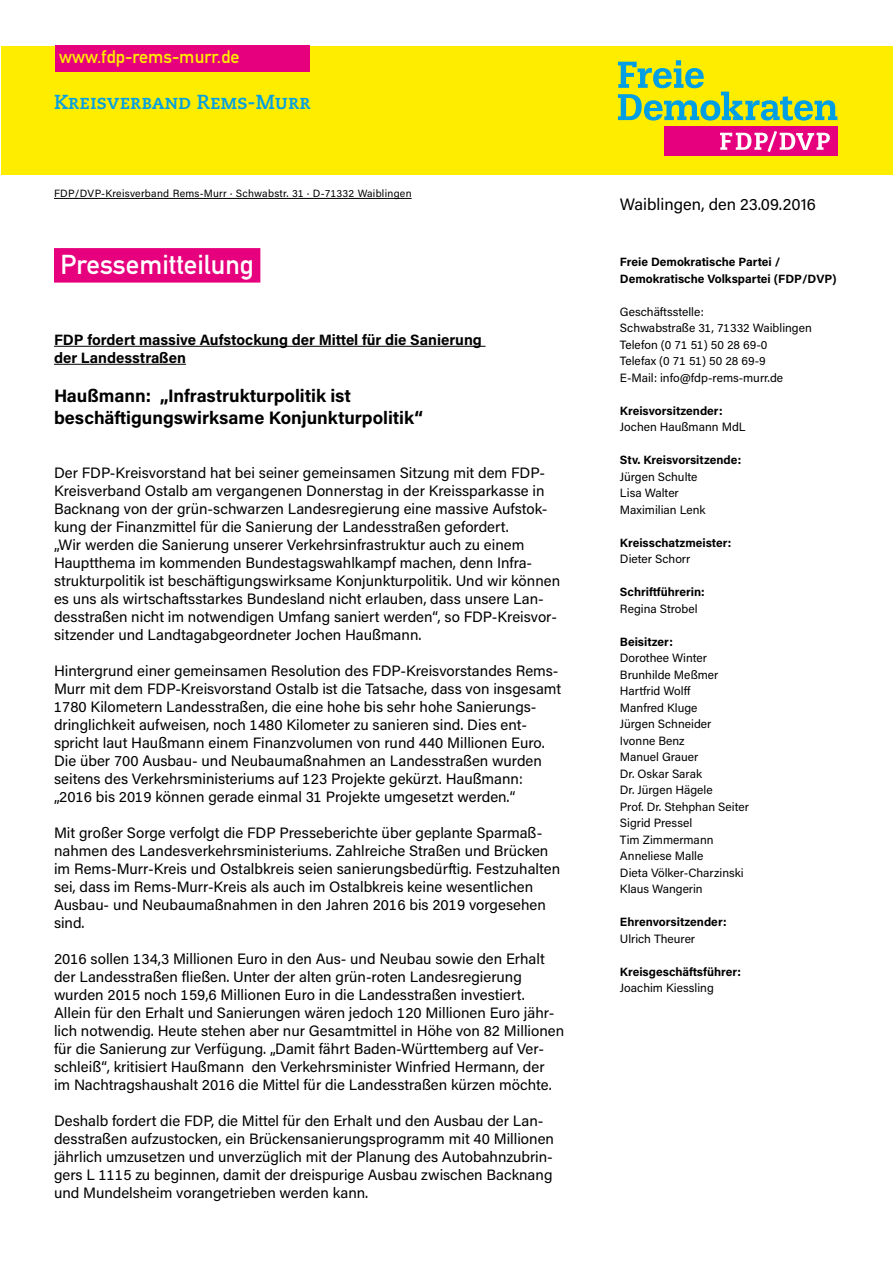
<style>
.page{position:relative;width:893px;height:1263px;background:#fff}
.page>*{position:absolute;margin:0;border:0;box-sizing:border-box;transform-origin:0 0}
.Absatzformat_1{font:27px "DIN Mittelschrift";color:#fff}
.t1{font:20.25px "Caecilia Bold SC";color:#009fe3}
._02_Text{font:700 18px "Acumin Pro";color:#000}
.t2{font:18px "DIN Mittelschrift";color:#ffed00}
.t3{font:16.5px "Acumin Pro";color:#000}
._02_Text-2{font:15px/18px "Acumin Pro";color:#000}
._02_Text-3{font:700 15px "Acumin Pro";color:#000}
.t4{font:12px "Acumin Pro";color:#000}
.t5{font:700 12px "Acumin Pro";color:#000}
.t6{font:10.5px "Acumin Pro";letter-spacing:.025em;color:#000}
</style>
<div class="page">
<div style="left:2px;top:46px;width:891px;height:128px;background:#ffed00"></div>
<hr style="left:54px;top:346px;width:432px;height:1px;background:#000">
<hr style="left:54px;top:364px;width:132px;height:1px;background:#000">
<div style="left:55px;top:45px;width:254px;height:27px;background:#e6007d"></div>
<svg style="left:618px;top:60px;width:219px;height:61px"></svg>
<div style="left:664px;top:127px;width:173px;height:29px;background:#e6007d"></div>
<svg style="left:720px;top:131px;width:110px;height:21px"></svg>
<hr style="left:54px;top:198px;width:358px;height:1px;background:#000">
<div style="left:54px;top:248px;width:206px;height:35px;background:#e6007d"></div>
<p class="t2" style="left:59px;top:46px;width:182px">www.fdp-rems-murr.de</p>
<p class="t1" style="left:54px;top:90px;width:258px">Kreisverband Rems-Murr</p>
<p class="t6" style="left:54px;top:186px;width:359px">FDP/DVP-Kreisverband Rems-Murr · Schwabstr. 31 · D-71332 Waiblingen</p>
<p class="Absatzformat_1" style="left:60px;top:249px;width:195px">Pressemitteilung</p>
<p class="_02_Text-3" style="left:54px;top:329px;width:429px">FDP fordert massive Aufstockung der Mittel für die Sanierung</p>
<p class="_02_Text-3" style="left:54px;top:347px;width:133px">der Landesstraßen</p>
<p class="_02_Text" style="left:54px;top:383px;width:298px">Haußmann: „Infrastrukturpolitik ist</p>
<p class="_02_Text" style="left:54px;top:405px;width:371px">beschäftigungswirksame Konjunkturpolitik“</p>
<p class="_02_Text-2" style="left:54px;top:463px;width:495px">Der FDP-Kreisvorstand hat bei seiner gemeinsamen Sitzung mit dem FDP-Kreisverband Ostalb am vergangenen Donnerstag in der Kreissparkasse in Backnang von der grün-schwarzen Landesregierung eine massive Aufstoc&shy;kung der Finanzmittel für die Sanierung der Landesstraßen gefordert.</p>
<p class="_02_Text-2" style="left:54px;top:535px;width:508px">„Wir werden die Sanierung unserer Verkehrsinfrastruktur auch zu einem Hauptthema im kommenden Bundestagswahlkampf machen, denn Infra&shy;strukturpolitik ist beschäftigungswirksame Konjunkturpolitik. Und wir können es uns als wirtschaftsstarkes Bundesland nicht erlauben, dass unsere Lan&shy;desstraßen nicht im notwendigen Umfang saniert werden“, so FDP-Kreisvor&shy;sitzender und Landtagabgeordneter Jochen Haußmann.</p>
<p class="_02_Text-2" style="left:54px;top:661px;width:509px">Hintergrund einer gemeinsamen Resolution des FDP-Kreisvorstandes Rems-Murr mit dem FDP-Kreisvorstand Ostalb ist die Tatsache, dass von insgesamt 1780 Kilometern Landesstraßen, die eine hohe bis sehr hohe Sanierungs&shy;dringlichkeit aufweisen, noch 1480 Kilometer zu sanieren sind. Dies ent&shy;spricht laut Haußmann einem Finanzvolumen von rund 440 Millionen Euro.<br>Die über 700 Ausbau- und Neubaumaßnahmen an Landesstraßen wurden seitens des Verkehrsministeriums auf 123 Projekte gekürzt. Haußmann: „2016 bis 2019 können gerade einmal 31 Projekte umgesetzt werden.“</p>
<p class="_02_Text-2" style="left:54px;top:823px;width:508px">Mit großer Sorge verfolgt die FDP Presseberichte über geplante Sparmaß&shy;nahmen des Landesverkehrsministeriums. Zahlreiche Straßen und Brücken im Rems-Murr-Kreis und Ostalbkreis seien sanierungsbedürftig. Festzuhalten sei, dass im Rems-Murr-Kreis als auch im Ostalbkreis keine wesentlichen Ausbau- und Neubaumaßnahmen in den Jahren 2016 bis 2019 vorgesehen sind.</p>
<p class="_02_Text-2" style="left:54px;top:949px;width:512px">2016 sollen 134,3 Millionen Euro in den Aus- und Neubau sowie den Erhalt der Landesstraßen fließen. Unter der alten grün-roten Landesregierung wurden 2015 noch 159,6 Millionen Euro in die Landesstraßen investiert.<br>Allein für den Erhalt und Sanierungen wären jedoch 120 Millionen Euro jähr&shy;lich notwendig. Heute stehen aber nur Gesamtmittel in Höhe von 82 Millionen für die Sanierung zur Verfügung. „Damit fährt Baden-Württemberg auf Ver&shy;schleiß“, kritisiert Haußmann den Verkehrsminister Winfried Hermann, der im Nachtragshaushalt 2016 die Mittel für die Landesstraßen kürzen möchte.</p>
<p class="_02_Text-2" style="left:54px;top:1111px;width:501px">Deshalb fordert die FDP, die Mittel für den Erhalt und den Ausbau der Lan&shy;desstraßen aufzustocken, ein Brückensanierungsprogramm mit 40 Millionen jährlich umzusetzen und unverzüglich mit der Planung des Autobahnzubrin&shy;gers L 1115 zu beginnen, damit der dreispurige Ausbau zwischen Backnang und Mundelsheim vorangetrieben werden kann.</p>
<p class="t3" style="left:620px;top:193px;width:197px">Waiblingen, den 23.09.2016</p>
<p class="t5" style="left:620px;top:253px;width:162px">Freie Demokratische Partei /</p>
<p class="t5" style="left:620px;top:270px;width:218px">Demokratische Volkspartei (FDP/DVP)</p>
<p class="t4" style="left:620px;top:303px;width:85px">Geschäftsstelle:</p>
<p class="t4" style="left:620px;top:320px;width:193px">Schwabstraße 31, 71332 Waiblingen</p>
<p class="t4" style="left:620px;top:336px;width:149px">Telefon (0 71 51) 50 28 69-0</p>
<p class="t4" style="left:620px;top:353px;width:147px">Telefax (0 71 51) 50 28 69-9</p>
<p class="t4" style="left:620px;top:369px;width:165px">E-Mail: info@fdp-rems-murr.de</p>
<p class="t5" style="left:620px;top:402px;width:104px">Kreisvorsitzender:</p>
<p class="t4" style="left:620px;top:419px;width:127px">Jochen Haußmann MdL</p>
<p class="t5" style="left:620px;top:451px;width:123px">Stv. Kreisvorsitzende:</p>
<p class="t4" style="left:620px;top:468px;width:79px">Jürgen Schulte</p>
<p class="t4" style="left:620px;top:485px;width:60px">Lisa Walter</p>
<p class="t4" style="left:620px;top:501px;width:87px">Maximilian Lenk</p>
<p class="t5" style="left:620px;top:534px;width:113px">Kreisschatzmeister:</p>
<p class="t4" style="left:620px;top:551px;width:72px">Dieter Schorr</p>
<p class="t5" style="left:620px;top:583px;width:86px">Schriftführerin:</p>
<p class="t4" style="left:620px;top:600px;width:79px">Regina Strobel</p>
<p class="t5" style="left:620px;top:633px;width:54px">Beisitzer:</p>
<p class="t4" style="left:620px;top:650px;width:89px">Dorothee Winter</p>
<p class="t4" style="left:620px;top:666px;width:100px">Brunhilde Meßmer</p>
<p class="t4" style="left:620px;top:683px;width:72px">Hartfrid Wolff</p>
<p class="t4" style="left:620px;top:699px;width:79px">Manfred Kluge</p>
<p class="t4" style="left:620px;top:716px;width:93px">Jürgen Schneider</p>
<p class="t4" style="left:620px;top:732px;width:66px">Ivonne Benz</p>
<p class="t4" style="left:620px;top:749px;width:80px">Manuel Grauer</p>
<p class="t4" style="left:620px;top:765px;width:84px">Dr. Oskar Sarak</p>
<p class="t4" style="left:620px;top:782px;width:94px">Dr. Jürgen Hägele</p>
<p class="t4" style="left:620px;top:798px;width:130px">Prof. Dr. Stehphan Seiter</p>
<p class="t4" style="left:620px;top:815px;width:74px">Sigrid Pressel</p>
<p class="t4" style="left:620px;top:831px;width:95px">Tim Zimmermann</p>
<p class="t4" style="left:620px;top:848px;width:85px">Anneliese Malle</p>
<p class="t4" style="left:620px;top:864px;width:125px">Dieta Völker-Charzinski</p>
<p class="t4" style="left:620px;top:881px;width:84px">Klaus Wangerin</p>
<p class="t5" style="left:620px;top:913px;width:108px">Ehrenvorsitzender:</p>
<p class="t4" style="left:620px;top:930px;width:77px">Ulrich Theurer</p>
<p class="t5" style="left:620px;top:963px;width:123px">Kreisgeschäftsführer:</p>
<p class="t4" style="left:620px;top:980px;width:95px">Joachim Kiessling</p>
</div>
